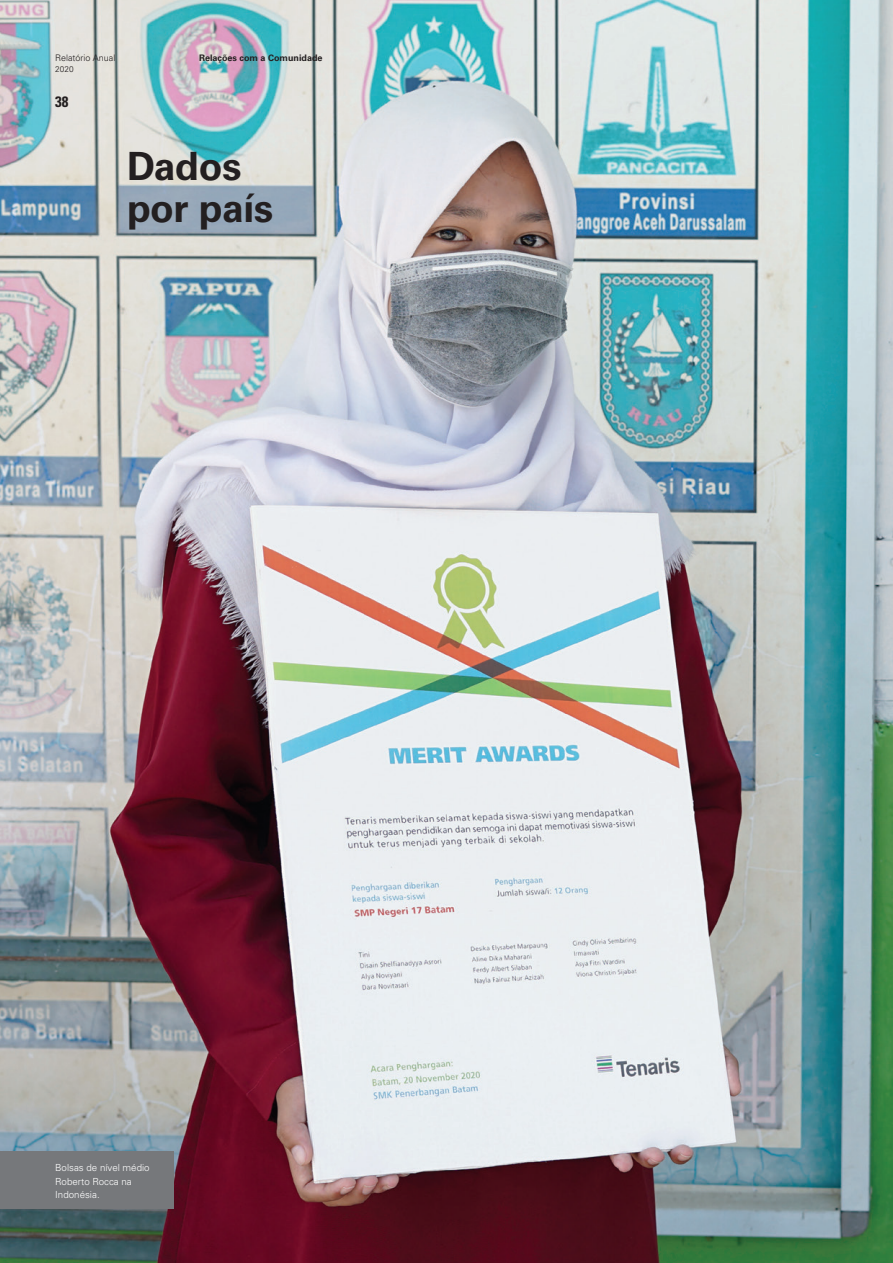
<style>
.page{position:relative;width:893px;height:1263px;background:#fff}
.page>*{position:absolute;margin:0;border:0;box-sizing:border-box;transform-origin:0 0}
.txt___texto_general{font:700 39px "Univers LT Std";letter-spacing:-.01em;color:#231f20}
.t1{font:700 condensed 15px "Univers LT Std";color:#231f20}
.txt___texto_general-2{font:300 9.75px/13.5px "Univers LT Std";color:#fff}
.t2{font:700 9px "Univers LT Std";color:#231f20}
.t3{font:300 9px "Univers LT Std";color:#231f20}
.t4{font:300 8.25px "Univers LT Std";color:#231f20}
</style>
<div class="page">
<img style="left:0;top:0;width:893px;height:1263px">
<div style="left:0;top:1151px;width:174px;height:58px;background:#76787b"></div>
<p class="t3" style="left:55px;top:53px;width:62px">Relatório Anual</p>
<p class="t4" style="left:55px;top:64px;width:20px">2020</p>
<p class="t1" style="left:55px;top:92px;width:15px">38</p>
<p class="t2" style="left:199px;top:53px;width:125px">Relações com a Comunidade</p>
<p class="txt___texto_general" style="left:127px;top:143px;width:116px">Dados</p>
<p class="txt___texto_general" style="left:127px;top:185px;width:148px">por país</p>
<p class="txt___texto_general-2" style="left:55px;top:1161px;width:96px">Bolsas de nível médio<br>Roberto Rocca na<br>Indonésia.</p>
</div>
